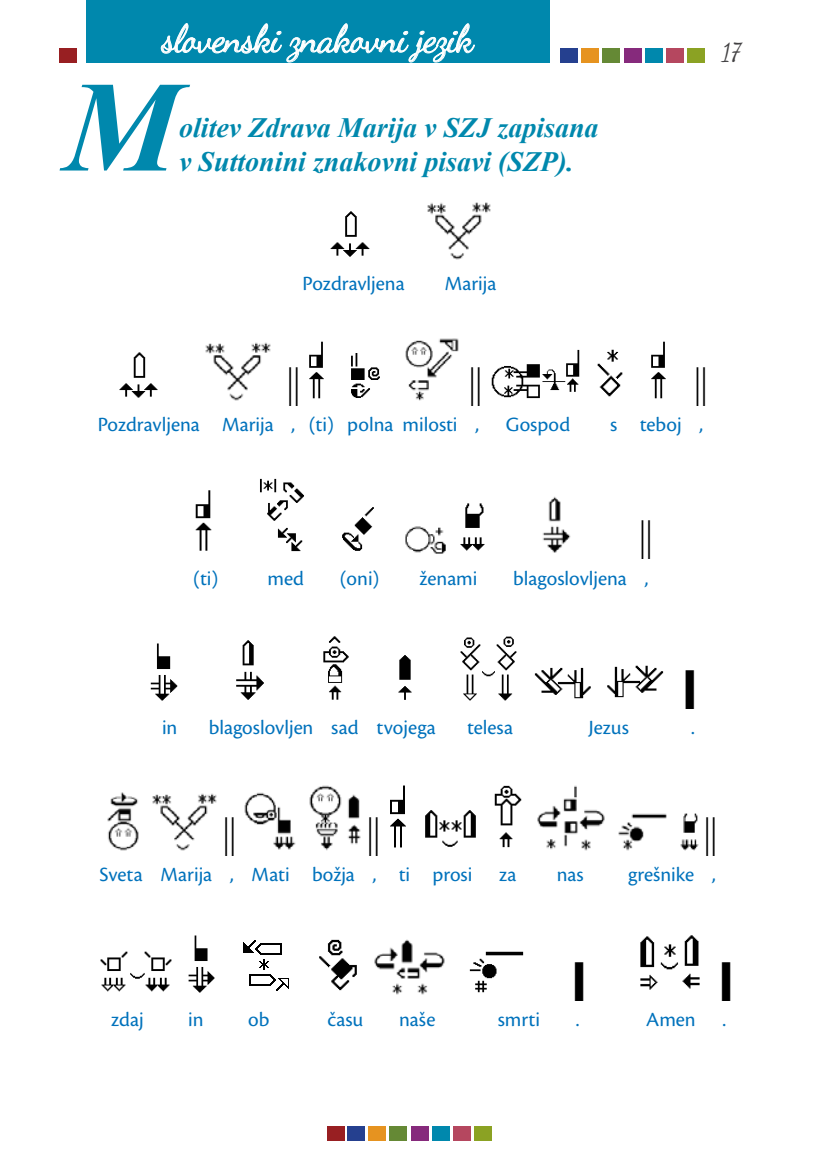
<style>
.page{position:relative;width:819px;height:1166px;background:#fff}
.page>*{position:absolute;margin:0;border:0;box-sizing:border-box;transform-origin:0 0}
.t1{font:italic 700 129.5px "Times New Roman";color:#0088ad}
.t2{font:42px "Sutton US";color:#000}
.t3{font:38.5px "Dancing Script OT";letter-spacing:-.02em;color:#fff}
.t4{font:italic 700 28px/33.6px "Times New Roman";color:#0088ad}
.t5{font:24.5px "Dancing Script OT";color:#414042}
.t6{font:21px "Cronos Pro";color:#0072bc}
</style>
<div class="page">
<div style="left:581px;top:48px;width:17px;height:15px;background:#e69320"></div>
<div style="left:602px;top:48px;width:17px;height:15px;background:#658935"></div>
<div style="left:560px;top:48px;width:17px;height:15px;background:#25408f"></div>
<div style="left:624px;top:48px;width:17px;height:15px;background:#862a7c"></div>
<div style="left:645px;top:48px;width:17px;height:15px;background:#0088ad"></div>
<div style="left:666px;top:48px;width:17px;height:15px;background:#b5475f"></div>
<div style="left:687px;top:48px;width:17px;height:15px;background:#8ba223"></div>
<div style="left:60px;top:48px;width:17px;height:15px;background:#981f22"></div>
<div style="left:347px;top:1125px;width:17px;height:15px;background:#25408f"></div>
<div style="left:368px;top:1125px;width:17px;height:15px;background:#e69320"></div>
<div style="left:327px;top:1125px;width:17px;height:15px;background:#981f22"></div>
<div style="left:389px;top:1125px;width:18px;height:15px;background:#658935"></div>
<div style="left:411px;top:1125px;width:17px;height:15px;background:#862a7c"></div>
<div style="left:432px;top:1125px;width:17px;height:15px;background:#0088ad"></div>
<div style="left:453px;top:1125px;width:17px;height:15px;background:#b5475f"></div>
<div style="left:475px;top:1125px;width:17px;height:15px;background:#8ba223"></div>
<div style="left:87px;top:0;width:463px;height:63px;background:#0088ad"></div>
<svg style="left:160px;top:23px;width:315px;height:40px"></svg>
<img style="left:330px;top:211px;width:40px;height:46px">
<img style="left:427px;top:202px;width:64px;height:58px">
<img style="left:119px;top:352px;width:39px;height:46px">
<img style="left:205px;top:342px;width:66px;height:59px">
<img style="left:309px;top:341px;width:15px;height:58px">
<img style="left:351px;top:353px;width:29px;height:45px">
<img style="left:405px;top:338px;width:54px;height:63px">
<img style="left:491px;top:349px;width:132px;height:50px">
<img style="left:651px;top:341px;width:15px;height:58px">
<img style="left:195px;top:490px;width:17px;height:61px">
<img style="left:260px;top:478px;width:44px;height:74px">
<img style="left:342px;top:507px;width:32px;height:44px">
<img style="left:405px;top:526px;width:41px;height:28px">
<img style="left:460px;top:503px;width:25px;height:48px">
<img style="left:542px;top:496px;width:29px;height:57px">
<img style="left:150px;top:643px;width:28px;height:58px">
<img style="left:236px;top:640px;width:28px;height:60px">
<img style="left:323px;top:636px;width:26px;height:64px">
<img style="left:398px;top:655px;width:14px;height:45px">
<img style="left:460px;top:636px;width:57px;height:65px">
<img style="left:534px;top:665px;width:130px;height:34px">
<img style="left:107px;top:792px;width:110px;height:59px">
<img style="left:244px;top:792px;width:52px;height:58px">
<img style="left:309px;top:785px;width:52px;height:66px">
<img style="left:390px;top:785px;width:16px;height:63px">
<img style="left:425px;top:810px;width:51px;height:37px">
<img style="left:494px;top:785px;width:111px;height:66px">
<img style="left:618px;top:813px;width:81px;height:38px">
<img style="left:100px;top:951px;width:72px;height:41px">
<img style="left:188px;top:935px;width:27px;height:58px">
<img style="left:243px;top:940px;width:46px;height:51px">
<img style="left:319px;top:939px;width:38px;height:52px">
<img style="left:374px;top:939px;width:71px;height:56px">
<img style="left:469px;top:951px;width:55px;height:42px">
<img style="left:640px;top:935px;width:60px;height:55px">
<h3 class="t3" style="left:163px;top:16px;width:313px">slovenski znakovni jezik</h3>
<h1 class="t1" style="left:64px;top:37px;width:117px">M</h1>
<h3 class="t4" style="left:179px;top:110px;width:421px">olitev Zdrava Marija v SZJ zapisana v Suttonini znakovni pisavi (SZP).</h3>
<p class="t5" style="left:720px;top:37px;width:25px">17</p>
<p class="t6" style="left:302px;top:272px;width:103px">Pozdravljena</p>
<p class="t6" style="left:445px;top:272px;width:53px">Marija</p>
<h2 class="t2" style="left:288px;top:366px;width:15px">,</h2>
<h2 class="t2" style="left:470px;top:366px;width:15px">,</h2>
<h2 class="t2" style="left:695px;top:366px;width:15px">,</h2>
<p class="t6" style="left:98px;top:413px;width:383px">Pozdravljena Marija , (ti) polna milosti ,</p>
<p class="t6" style="left:506px;top:413px;width:66px">Gospod</p>
<p class="t6" style="left:610px;top:413px;width:94px">s teboj ,</p>
<h2 class="t2" style="left:640px;top:519px;width:15px">,</h2>
<p class="t6" style="left:193px;top:566px;width:27px">(ti)</p>
<p class="t6" style="left:267px;top:566px;width:38px">med</p>
<p class="t6" style="left:340px;top:566px;width:41px">(oni)</p>
<p class="t6" style="left:419px;top:566px;width:59px">ženami</p>
<p class="t6" style="left:513px;top:566px;width:137px">blagoslovljena ,</p>
<h2 class="t2" style="left:684px;top:668px;width:15px">.</h2>
<p class="t6" style="left:162px;top:715px;width:17px">in</p>
<p class="t6" style="left:209px;top:715px;width:228px">blagoslovljen sad tvojega</p>
<p class="t6" style="left:467px;top:715px;width:48px">telesa</p>
<p class="t6" style="left:588px;top:715px;width:42px">Jezus</p>
<p class="t6" style="left:691px;top:715px;width:5px">.</p>
<h2 class="t2" style="left:224px;top:816px;width:15px">,</h2>
<h2 class="t2" style="left:367px;top:816px;width:15px">,</h2>
<h2 class="t2" style="left:705px;top:816px;width:15px">,</h2>
<p class="t6" style="left:100px;top:863px;width:374px">Sveta Marija , Mati božja , ti prosi</p>
<p class="t6" style="left:499px;top:863px;width:19px">za</p>
<p class="t6" style="left:556px;top:863px;width:29px">nas</p>
<p class="t6" style="left:628px;top:863px;width:89px">grešnike ,</p>
<h2 class="t2" style="left:573px;top:960px;width:15px">.</h2>
<h2 class="t2" style="left:720px;top:960px;width:15px">.</h2>
<p class="t6" style="left:111px;top:1007px;width:34px">zdaj</p>
<p class="t6" style="left:188px;top:1007px;width:17px">in</p>
<p class="t6" style="left:248px;top:1007px;width:23px">ob</p>
<p class="t6" style="left:327px;top:1007px;width:37px">času</p>
<p class="t6" style="left:399px;top:1007px;width:38px">naše</p>
<p class="t6" style="left:498px;top:1007px;width:44px">smrti</p>
<p class="t6" style="left:576px;top:1007px;width:5px">.</p>
<p class="t6" style="left:646px;top:1007px;width:51px">Amen</p>
<p class="t6" style="left:722px;top:1007px;width:5px">.</p>
</div>
